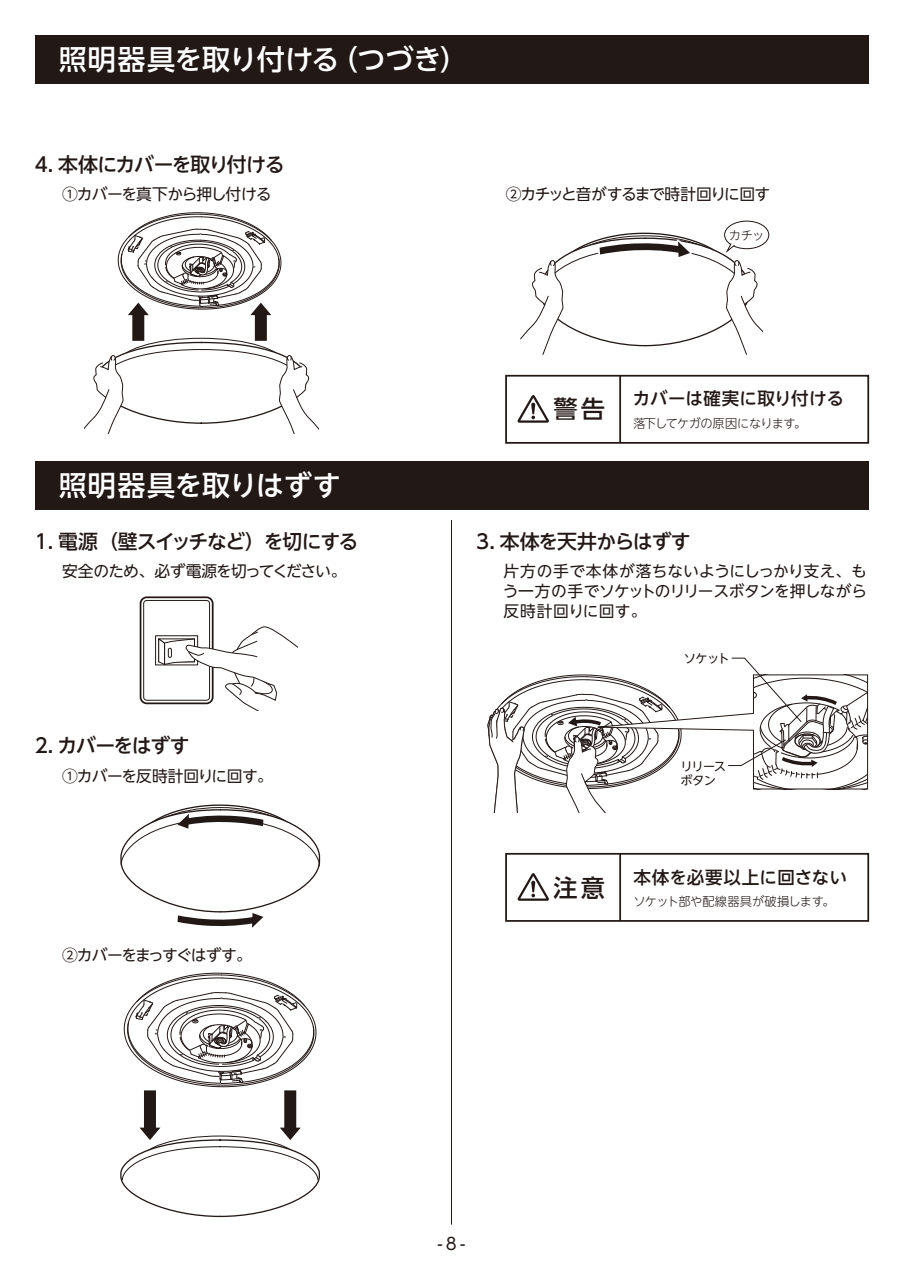
<style>
.page{position:relative;width:903px;height:1275px;background:#fff}
.page>*{position:absolute;margin:0;border:0;box-sizing:border-box;transform-origin:0 0}
.t1{font:500 28px "UD Shin Go NT Pro";letter-spacing:-.005em;color:#fff}
.t2{font:500 24.15px "UD Shin Go NT Pro";color:#221815}
.t3{font:500 19.78px "UD Shin Go NT Pro";letter-spacing:-.055em;color:#221815}
.t4{font:500 17.5px "UD Shin Go NT Pro";letter-spacing:.015em;color:#221815}
.t5{font:16.62px "UD Shin Go NT Pro";color:#221815}
.t6{font:15.75px/19.8px "UD Shin Go NT Pro";letter-spacing:-.05em;color:#221815;text-align:justify}
.t7{font:15.75px "UD Shin Go NT Pro";letter-spacing:-.075em;color:#221815}
.t8{font:300 12.25px "UD Shin Go NT Pro";letter-spacing:-.035em;color:#221815}
.t9{font:12.25px/14px "UD Shin Go NT Pro";letter-spacing:-.05em;color:#221815}
</style>
<div class="page">
<div style="left:35px;top:35px;width:833px;height:49px;background:#221815"></div>
<div style="left:35px;top:461px;width:833px;height:49px;background:#221815"></div>
<div style="left:140px;top:596px;width:74px;height:108px;border:2px solid #221815;border-radius:6px"></div>
<div style="left:144px;top:600px;width:66px;height:100px;border:1px solid #221815;border-radius:3px"></div>
<div style="left:155px;top:635px;width:43px;height:30px;border:1px solid #221815"></div>
<svg style="left:157px;top:626px;width:141px;height:84px"></svg>
<svg style="left:120px;top:804px;width:201px;height:124px"></svg>
<div style="left:505px;top:375px;width:364px;height:69px;border:2px solid #221815"></div>
<hr style="left:619px;top:376px;width:2px;height:67px;background:#221815">
<svg style="left:517px;top:395px;width:32px;height:28px"></svg>
<div style="left:724px;top:221px;width:45px;height:28px;border:1px solid #221815;border-radius:50%"></div>
<svg style="left:520px;top:232px;width:242px;height:122px"></svg>
<div style="left:505px;top:853px;width:364px;height:69px;border:2px solid #221815"></div>
<hr style="left:619px;top:854px;width:2px;height:67px;background:#221815">
<svg style="left:517px;top:873px;width:32px;height:28px"></svg>
<hr style="left:451px;top:520px;width:1px;height:705px;background:#221815">
<svg style="left:487px;top:657px;width:380px;height:155px"></svg>
<svg style="left:85px;top:212px;width:233px;height:222px"></svg>
<svg style="left:120px;top:972px;width:200px;height:246px"></svg>
<h1 class="t1" style="left:59px;top:36px;width:411px">照明器具を取り付ける（つづき）</h1>
<p class="t3" style="left:35px;top:148px;width:251px">4. 本体にカバーを取り付ける</p>
<p class="t6" style="left:62px;top:183px;width:211px">①カバーを真下から押し付ける</p>
<p class="t7" style="left:506px;top:181px;width:266px">②カチッと音がするまで時計回りに回す</p>
<p class="t8" style="left:729px;top:225px;width:37px">カチッ</p>
<h1 class="t1" style="left:59px;top:462px;width:283px">照明器具を取りはずす</h1>
<p class="t3" style="left:35px;top:526px;width:325px">1. 電源（壁スイッチなど）を切にする</p>
<p class="t6" style="left:62px;top:561px;width:286px">安全のため、必ず電源を切ってください。</p>
<p class="t3" style="left:35px;top:730px;width:157px">2. カバーをはずす</p>
<p class="t6" style="left:62px;top:765px;width:212px">①カバーを反時計回りに回す。</p>
<p class="t6" style="left:62px;top:945px;width:191px">②カバーをまっすぐはずす。</p>
<h2 class="t2" style="left:553px;top:390px;width:53px">警告</h2>
<p class="t4" style="left:633px;top:385px;width:213px">カバーは確実に取り付ける</p>
<p class="t8" style="left:633px;top:414px;width:174px">落下してケガの原因になります。</p>
<p class="t3" style="left:476px;top:526px;width:216px">3. 本体を天井からはずす</p>
<p class="t6" style="left:503px;top:561px;width:366px">片方の手で本体が落ちないようにしっかり支え、もう一方の手でソケットのリリースボタンを押しながら反時計回りに回す。</p>
<p class="t9" style="left:684px;top:651px;width:47px">ソケット</p>
<p class="t9" style="left:680px;top:759px;width:47px">リリースボタン</p>
<h2 class="t2" style="left:553px;top:868px;width:53px">注意</h2>
<p class="t4" style="left:633px;top:863px;width:215px">本体を必要以上に回さない</p>
<p class="t8" style="left:633px;top:892px;width:202px">ソケット部や配線器具が破損します。</p>
<p class="t5" style="left:437px;top:1230px;width:30px">-8-</p>
</div>
